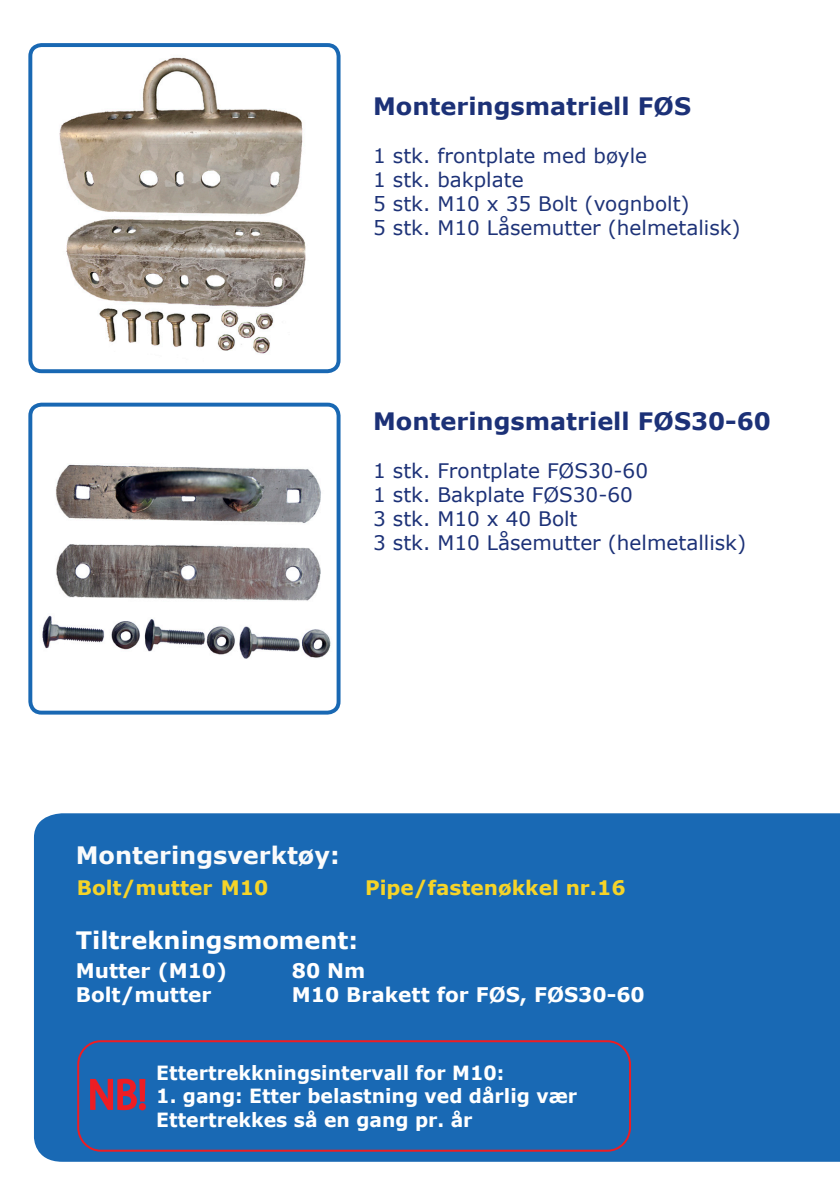
<style>
.page{position:relative;width:840px;height:1191px;background:#fff}
.page>*{position:absolute;margin:0;border:0;box-sizing:border-box;transform-origin:0 0}
.t1{font:43px "Myriad Pro";color:#ee1d23;scale:.96 1}
.t2{font:700 24px "Verdana";color:#1c3177}
.t3{font:700 24px "Verdana";color:#fff}
.t4{font:700 24px "Verdana";color:#fafbfb}
.t5{font:700 20.2px "Verdana";color:#fff}
.t6{font:20px "Verdana";color:#1e3378}
.t7{font:20px "Verdana";color:#1c3177}
.t8{font:700 20px "Verdana";color:#f6d428}
.t9{font:700 19.6px/23.4px "Verdana";color:#fff;scale:.96 1}
</style>
<div class="page">
<div style="left:34px;top:813px;width:805px;height:348px;background:#1969b4"></div>
<svg style="left:89px;top:1077px;width:49px;height:34px;background:#6e4a79"></svg>
<div style="left:139px;top:1079px;width:6px;height:22px;border:2px solid #ee1d23"></div>
<div style="left:139px;top:1103px;width:7px;height:7px;border:2px solid #ee1d23;border-radius:50%"></div>
<div style="left:77px;top:1040px;width:553px;height:111px;border:2px solid #ee1d23;border-radius:23px"></div>
<img style="left:33px;top:48px;width:305px;height:322px">
<div style="left:28px;top:43px;width:312px;height:330px;border:4px solid #1968b3;border-radius:11px"></div>
<img style="left:42px;top:464px;width:289px;height:195px">
<div style="left:28px;top:403px;width:312px;height:311px;border:4px solid #1968b3;border-radius:11px"></div>
<p class="t2" style="left:373px;top:89px;width:319px">Monteringsmatriell FØS</p>
<p class="t6" style="left:373px;top:142px;width:275px">1 stk. frontplate med bøyle</p>
<p class="t6" style="left:373px;top:166px;width:152px">1 stk. bakplate</p>
<p class="t6" style="left:373px;top:190px;width:318px">5 stk. M10 x 35 Bolt (vognbolt)</p>
<p class="t6" style="left:373px;top:214px;width:369px">5 stk. M10 Låsemutter (helmetalisk)</p>
<p class="t2" style="left:373px;top:404px;width:399px">Monteringsmatriell FØS30-60</p>
<p class="t7" style="left:373px;top:456px;width:276px">1 stk. Frontplate FØS30-60</p>
<p class="t7" style="left:373px;top:480px;width:261px">1 stk. Bakplate FØS30-60</p>
<p class="t7" style="left:373px;top:504px;width:206px">3 stk. M10 x 40 Bolt</p>
<p class="t7" style="left:373px;top:528px;width:374px">3 stk. M10 Låsemutter (helmetallisk)</p>
<p class="t4" style="left:76px;top:838px;width:265px">Monteringsverktøy:</p>
<p class="t8" style="left:77px;top:873px;width:193px">Bolt/mutter M10</p>
<p class="t8" style="left:365px;top:873px;width:262px">Pipe/fastenøkkel nr.16</p>
<p class="t3" style="left:76px;top:923px;width:283px">Tiltrekningsmoment:</p>
<p class="t5" style="left:76px;top:956px;width:153px">Mutter (M10)</p>
<p class="t5" style="left:292px;top:956px;width:75px">80 Nm</p>
<p class="t5" style="left:76px;top:980px;width:137px">Bolt/mutter</p>
<p class="t5" style="left:292px;top:980px;width:354px">M10 Brakett for FØS, FØS30-60</p>
<p class="t1" style="left:88px;top:1068px;width:63px">NB!</p>
<p class="t9" style="left:156px;top:1060px;width:364px">Ettertrekkningsintervall for M10:</p>
<p class="t9" style="left:156px;top:1083px;width:439px">1. gang: Etter belastning ved dårlig vær<br>Ettertrekkes så en gang pr. år</p>
</div>
